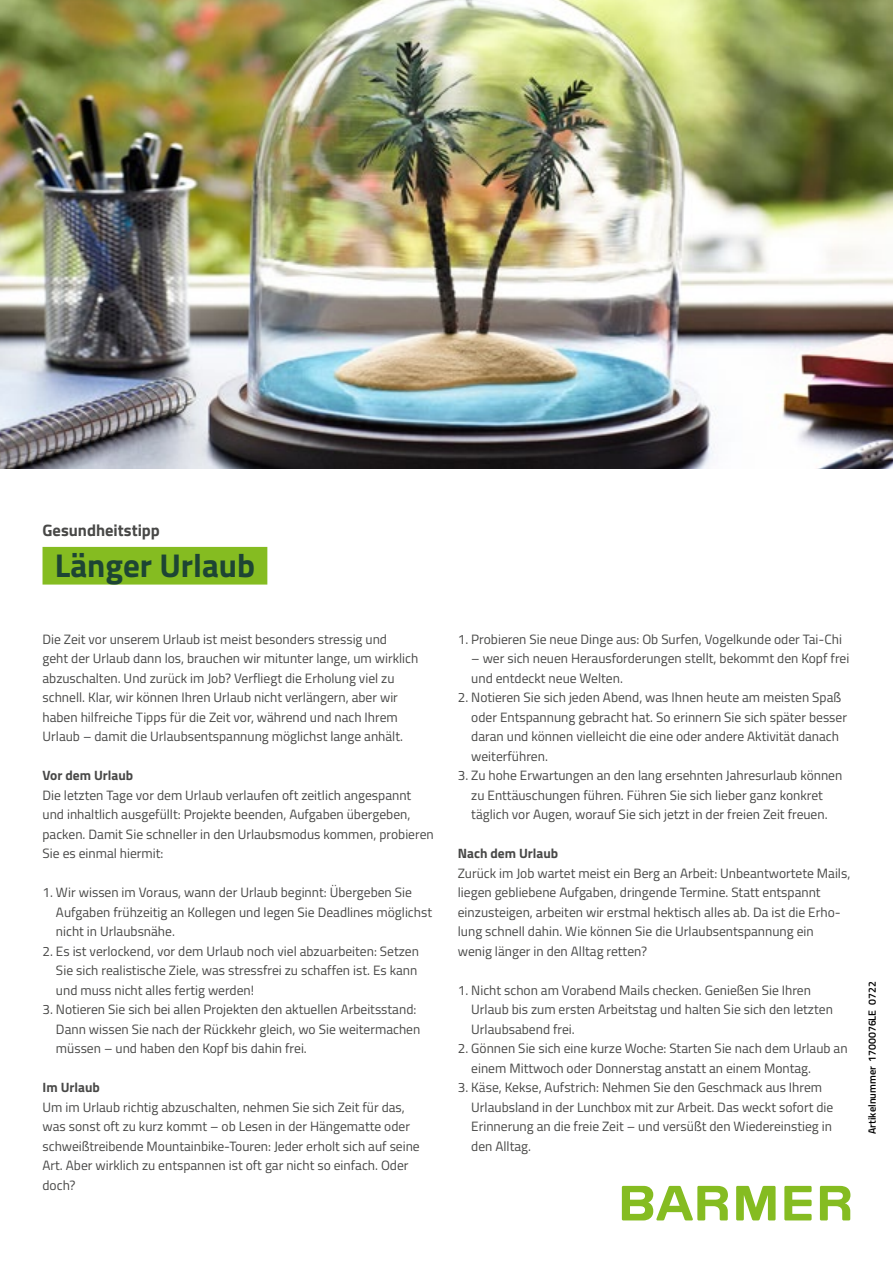
<style>
.page{position:relative;width:893px;height:1263px;background:#fff}
.page>*{position:absolute;margin:0;border:0;box-sizing:border-box;transform-origin:0 0}
.H1_Titel_Balkenheadl{font:700 33px "BGEK Titillium";color:#1d4534}
.P_Over_Subline_11pt{font:700 16.5px "BGEK Titillium";color:#484847}
.P_Fließtext_9_12pt_r{font:13.5px/19.5px "BGEK Titillium";color:#484847}
.H2_ZW_9pt_bold_85k{font:700 13.5px "BGEK Titillium";color:#484847}
.P_Sternchentext_7pt{font:600 10.5px "BGEK Titillium";color:#000}
</style>
<div class="page">
<svg style="left:622px;top:1186px;width:228px;height:34px"></svg>
<img style="left:0;top:0;width:893px;height:468px">
<div style="left:43px;top:547px;width:224px;height:38px;background:#85bc21"></div>
<p class="P_Over_Subline_11pt" style="left:43px;top:517px;width:119px">Gesundheitstipp</p>
<h1 class="H1_Titel_Balkenheadl" style="left:55px;top:540px;width:202px">Länger Urlaub</h1>
<p class="P_Fließtext_9_12pt_r" style="left:43px;top:628px;width:377px">Die Zeit vor unserem Urlaub ist meist besonders stressig und<br>geht der Urlaub dann los, brauchen wir mitunter lange, um wirklich abzuschalten. Und zurück im Job? Verfliegt die Erholung viel zu schnell. Klar, wir können Ihren Urlaub nicht verlängern, aber wir haben hilfreiche Tipps für die Zeit vor, während und nach Ihrem Urlaub – damit die Urlaubsentspannung möglichst lange anhält.</p>
<h2 class="H2_ZW_9pt_bold_85k" style="left:43px;top:765px;width:92px">Vor dem Urlaub</h2>
<p class="P_Fließtext_9_12pt_r" style="left:43px;top:784px;width:393px">Die letzten Tage vor dem Urlaub verlaufen oft zeitlich angespannt und inhaltlich ausgefüllt: Projekte beenden, Aufgaben übergeben, packen. Damit Sie schneller in den Urlaubsmodus kommen, probieren Sie es einmal hiermit:</p>
<p class="P_Fließtext_9_12pt_r" style="left:56px;top:882px;width:378px;text-indent:-13px">1. Wir wissen im Voraus, wann der Urlaub beginnt: Übergeben Sie<br>Aufgaben frühzeitig an Kollegen und legen Sie Deadlines möglichst nicht in Urlaubsnähe.</p>
<p class="P_Fließtext_9_12pt_r" style="left:56px;top:940px;width:364px;text-align:justify;text-indent:-13px">2. Es ist verlockend, vor dem Urlaub noch viel abzuarbeiten: Setzen Sie sich realistische Ziele, was stressfrei zu schaffen ist. Es kann und muss nicht alles fertig werden!</p>
<p class="P_Fließtext_9_12pt_r" style="left:56px;top:999px;width:366px;text-indent:-13px">3. Notieren Sie sich bei allen Projekten den aktuellen Arbeitsstand:<br>Dann wissen Sie nach der Rückkehr gleich, wo Sie weitermachen müssen – und haben den Kopf bis dahin frei.</p>
<h2 class="H2_ZW_9pt_bold_85k" style="left:43px;top:1077px;width:59px">Im Urlaub</h2>
<p class="P_Fließtext_9_12pt_r" style="left:43px;top:1096px;width:379px">Um im Urlaub richtig abzuschalten, nehmen Sie sich Zeit für das, was sonst oft zu kurz kommt – ob Lesen in der Hängematte oder schweißtreibende Mountainbike-Touren: Jeder erholt sich auf seine Art. Aber wirklich zu entspannen ist oft gar nicht so einfach. Oder doch?</p>
<p class="P_Fließtext_9_12pt_r" style="left:458px;top:628px;width:386px">1. Probieren Sie neue Dinge aus: Ob Surfen, Vogelkunde oder Tai-Chi</p>
<p class="P_Fließtext_9_12pt_r" style="left:471px;top:648px;width:379px">– wer sich neuen Herausforderungen stellt, bekommt den Kopf frei und entdeckt neue Welten.</p>
<p class="P_Fließtext_9_12pt_r" style="left:471px;top:687px;width:377px;text-indent:-13px">2. Notieren Sie sich jeden Abend, was Ihnen heute am meisten Spaß oder Entspannung gebracht hat. So erinnern Sie sich später besser daran und können vielleicht die eine oder andere Aktivität danach weiterführen.</p>
<p class="P_Fließtext_9_12pt_r" style="left:458px;top:765px;width:386px;text-align:center">3. Zu hohe Erwartungen an den lang ersehnten Jahresurlaub können zu Enttäuschungen führen. Führen Sie sich lieber ganz konkret täglich vor Augen, worauf Sie sich jetzt in der freien Zeit freuen.</p>
<h2 class="H2_ZW_9pt_bold_85k" style="left:458px;top:843px;width:102px">Nach dem Urlaub</h2>
<p class="P_Fließtext_9_12pt_r" style="left:458px;top:862px;width:394px">Zurück im Job wartet meist ein Berg an Arbeit: Unbeantwortete Mails, liegen gebliebene Aufgaben, dringende Termine. Statt entspannt einzusteigen, arbeiten wir erstmal hektisch alles ab. Da ist die Erho&shy;lung schnell dahin. Wie können Sie die Urlaubsentspannung ein wenig länger in den Alltag retten?</p>
<p class="P_Fließtext_9_12pt_r" style="left:471px;top:979px;width:363px;text-indent:-13px">1. Nicht schon am Vorabend Mails checken. Genießen Sie Ihren<br>Urlaub bis zum ersten Arbeitstag und halten Sie sich den letzten<br>Urlaubsabend frei.</p>
<p class="P_Fließtext_9_12pt_r" style="left:471px;top:1038px;width:378px;text-indent:-13px">2. Gönnen Sie sich eine kurze Woche: Starten Sie nach dem Urlaub an einem Mittwoch oder Donnerstag anstatt an einem Montag.</p>
<p class="P_Fließtext_9_12pt_r" style="left:471px;top:1077px;width:364px;text-indent:-13px">3. Käse, Kekse, Aufstrich: Nehmen Sie den Geschmack aus Ihrem Urlaubsland in der Lunchbox mit zur Arbeit. Das weckt sofort die Erinnerung an die freie Zeit – und versüßt den Wiedereinstieg in den Alltag.</p>
<p class="P_Sternchentext_7pt" style="left:864px;top:1134px;width:154px;rotate:-90deg">Artikelnummer 1700076LE 0722</p>
</div>
